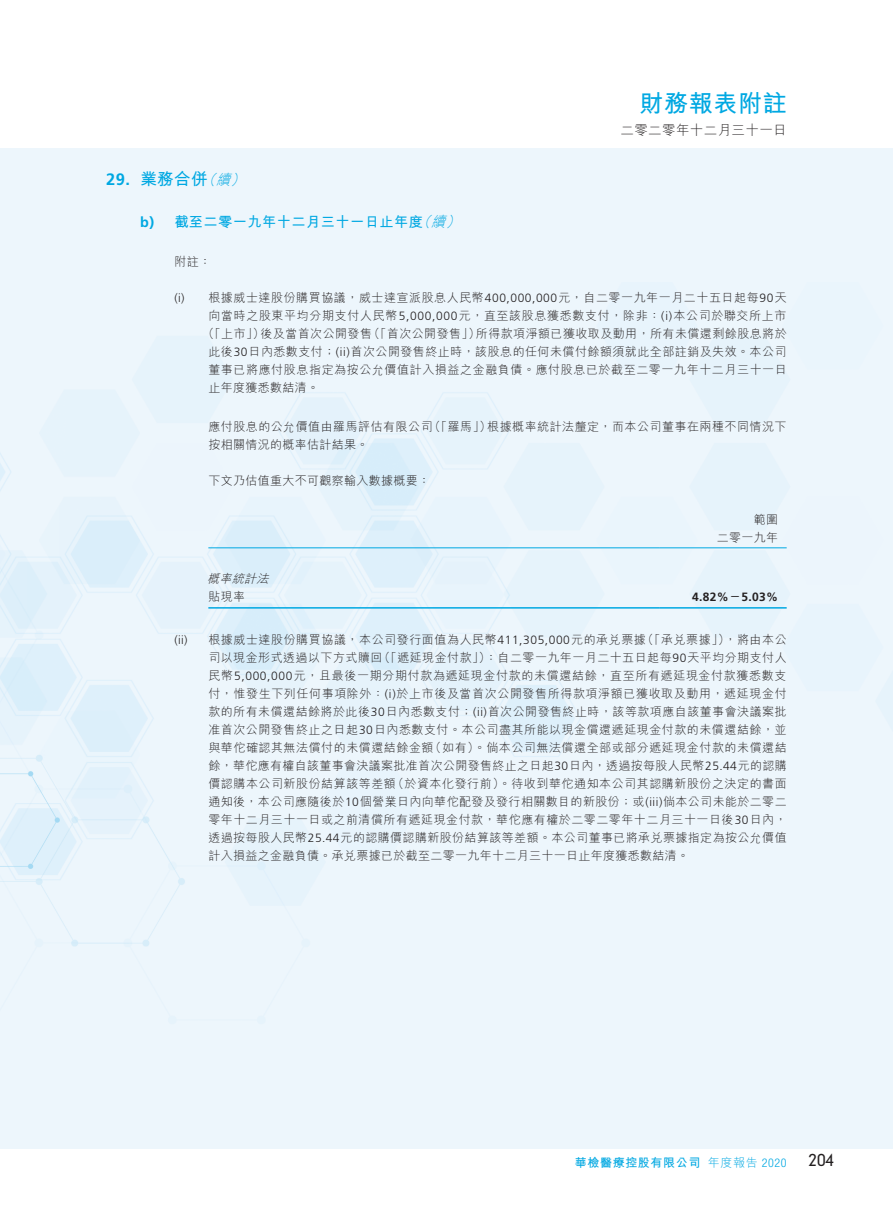
<style>
.page{position:relative;width:893px;height:1212px;background:#fff}
.page>*{position:absolute;margin:0;border:0;box-sizing:border-box;transform-origin:0 0}
.t1{font:700 24px "M Hei HK";letter-spacing:.03em;color:#00a8e2}
.t2{font:700 16.5px "M Hei HK";color:#00a8e2}
.t3{font:300 16.5px "DIN Neuzeit Grotesk Std";color:#231f20}
.t4{font:700 16.5px "Frutiger LT Std";color:#00a8e2}
.t5{font:700 14.25px "M Hei HK";letter-spacing:.03em;color:#00a8e2}
.t6{font:italic 300 14.25px "M Hei HK";color:#00a8e2}
.t7{font:700 14.25px "Frutiger LT Std";color:#00a8e2}
.t8{font:300 13.5px "M Hei HK";letter-spacing:.03em;color:#231f20}
.t9{font:300 12px/18px "M Hei HK";letter-spacing:.04em;color:#231f20}
.t10{font:700 12px "Frutiger LT Std";color:#231f20}
.t11{font:700 12px "M Hei HK";letter-spacing:.05em;color:#00a8e2}
.t12{font:300 12px "M Hei HK";color:#00a8e2}
.t13{font:300 12px "Frutiger LT Std";color:#231f20}
.t14{font:italic 300 12px "M Hei HK";color:#231f20}
.s1{font-family:"Frutiger LT Std"}
.s2{font-family:"M Hei HK"}
.s3{font-family:"Helvetica Neue LT Std";font-stretch:condensed}
</style>
<div class="page">
<div style="left:0;top:149px;width:893px;height:999px;background:#edf6fc"></div>
<hr style="left:208px;top:547px;width:451px;height:1px;background:#00a8e2">
<hr style="left:659px;top:547px;width:128px;height:1px;background:#00a8e2">
<hr style="left:208px;top:607px;width:451px;height:2px;background:#00a8e2">
<hr style="left:659px;top:607px;width:128px;height:2px;background:#00a8e2">
<h1 class="t1" style="left:639px;top:85px;width:149px">財務報表附註</h1>
<p class="t8" style="left:620px;top:123px;width:168px">二零二零年十二月三十一日</p>
<h2 class="t4" style="left:106px;top:169px;width:25px">29.</h2>
<h2 class="t2" style="left:140px;top:167px;width:69px">業務合併</h2>
<p class="t6" style="left:216px;top:172px;width:20px">續</p>
<p class="t6" style="left:201px;top:172px;width:20px">（</p>
<p class="t6" style="left:231px;top:172px;width:20px">(</p>
<p class="t7" style="left:140px;top:213px;width:15px">b)</p>
<p class="t6" style="left:431px;top:214px;width:20px">續</p>
<p class="t6" style="left:417px;top:214px;width:20px">（</p>
<p class="t6" style="left:446px;top:214px;width:20px">(</p>
<p class="t5" style="left:174px;top:211px;width:250px">截至二零一九年十二月三十一日止年度</p>
<p class="t9" style="left:174px;top:252px;width:38px">附註：</p>
<p class="t13" style="left:174px;top:291px;width:12px">) i(</p>
<p class="t9" style="left:208px;top:288px;width:580px">根據威士達股份購買協議，威士達宣派股息人民幣<span class="s1">400,000,000</span>元，自二零一九年一月二十五日起每<span class="s1">90</span>天</p>
<p class="t9" style="left:208px;top:306px;width:580px;text-align:right">向當時之股東平均分期支付人民幣<span class="s1">5,000,000</span>元，直至該股息獲悉數支付，除非： <span class="s1">)i(</span> 本公司於聯交所上市所得款項淨額已獲收取及動用，所有未償還剩餘股息將於</p>
<p class="t9" style="left:261px;top:324px;width:113px">後及當首次公開發售</p>
<p class="t9" style="left:368px;top:324px;width:113px">（「首次公開發售」）</p>
<p class="t9" style="left:208px;top:324px;width:580px;text-indent:-6px">（「上市」）<br>此後<span class="s1">30</span>日內悉數支付；<span class="s1">( )i i</span> 首次公開發售終止時，該股息的任何未償付餘額須就此全部註銷及失效。本公司董事已將應付股息指定為按公允價值計入損益之金融負債。應付股息已於截至二零一九年十二月三十一日止年度獲悉數結清。</p>
<p class="t9" style="left:487px;top:417px;width:301px">根據概率統計法釐定，而本公司董事在兩種不同情況下</p>
<p class="t9" style="left:208px;top:417px;width:226px">應付股息的公允價值由羅馬評估有限公司按相關情況的概率估計結果。</p>
<p class="t9" style="left:208px;top:471px;width:223px">下文乃估值重大不可觀察輸入數據概要：</p>
<p class="t9" style="left:429px;top:417px;width:64px">（「羅馬」）</p>
<p class="t14" style="left:207px;top:572px;width:66px">概率統計法</p>
<p class="t9" style="left:208px;top:587px;width:38px">貼現率</p>
<p class="t9" style="left:717px;top:511px;width:63px;text-align:right">範圍<br>二零一九年</p>
<p class="t10" style="left:692px;top:589px;width:88px">4.82%<span class="s2">－</span>5.03%</p>
<p class="t13" style="left:174px;top:633px;width:15px">i i( )</p>
<p class="t9" style="left:642px;top:630px;width:89px">（「承兌票據」）</p>
<p class="t9" style="left:724px;top:630px;width:64px">，將由本公</p>
<p class="t9" style="left:208px;top:630px;width:439px">根據威士達股份購買協議，本公司發行面值為人民幣<span class="s1">411,305,000</span>元的承兌票據</p>
<p class="t9" style="left:378px;top:648px;width:114px">（「遞延現金付款」）</p>
<p class="t9" style="left:485px;top:648px;width:303px">：自二零一九年一月二十五日起每<span class="s1">90</span>天平均分期支付人</p>
<p class="t9" style="left:208px;top:648px;width:176px">司以現金形式透過以下方式贖回</p>
<p class="t9" style="left:208px;top:666px;width:580px">民幣<span class="s1">5,000,000</span>元，且最後一期分期付款為遞延現金付款的未償還結餘，直至所有遞延現金付款獲悉數支</p>
<p class="t9" style="left:208px;top:684px;width:580px">付，惟發生下列任何事項除外： <span class="s1">)i(</span> 於上市後及當首次公開發售所得款項淨額已獲收取及動用，遞延現金付</p>
<p class="t9" style="left:208px;top:702px;width:580px">款的所有未償還結餘將於此後<span class="s1">30</span>日內悉數支付；<span class="s1">( )i i</span> 首次公開發售終止時，該等款項應自該董事會決議案批</p>
<p class="t9" style="left:208px;top:720px;width:580px">准首次公開發售終止之日起<span class="s1">30</span>日內悉數支付。本公司盡其所能以現金償還遞延現金付款的未償還結餘，並</p>
<p class="t9" style="left:430px;top:738px;width:359px">（如有）。倘本公司無法償還全部或部分遞延現金付款的未償還結</p>
<p class="t9" style="left:208px;top:738px;width:227px">與華佗確認其無法償付的未償還結餘金額</p>
<p class="t9" style="left:208px;top:756px;width:580px">餘，華佗應有權自該董事會決議案批准首次公開發售終止之日起<span class="s1">30</span>日內，透過按每股人民幣<span class="s1">25.44</span>元的認購</p>
<p class="t9" style="left:392px;top:774px;width:396px">（於資本化發行前）。待收到華佗通知本公司其認購新股份之決定的書面</p>
<p class="t9" style="left:208px;top:774px;width:580px">價認購本公司新股份結算該等差額<br>通知後，本公司應隨後於<span class="s1">10</span>個營業日內向華佗配發及發行相關數目的新股份；或<span class="s1">(iii)</span>倘本公司未能於二零二零年十二月三十一日或之前清償所有遞延現金付款，華佗應有權於二零二零年十二月三十一日後<span class="s1">30</span>日內，透過按每股人民幣<span class="s1">25.44</span>元的認購價認購新股份結算該等差額。本公司董事已將承兌票據指定為按公允價值計入損益之金融負債。承兌票據已於截至二零一九年十二月三十一日止年度獲悉數結清。</p>
<p class="t11" style="left:575px;top:1153px;width:127px">華檢醫療控股有限公司</p>
<p class="t12" style="left:708px;top:1156px;width:80px">年度報告 <span class="s3">2020</span></p>
<h2 class="t3" style="left:808px;top:1150px;width:27px">204</h2>
</div>
